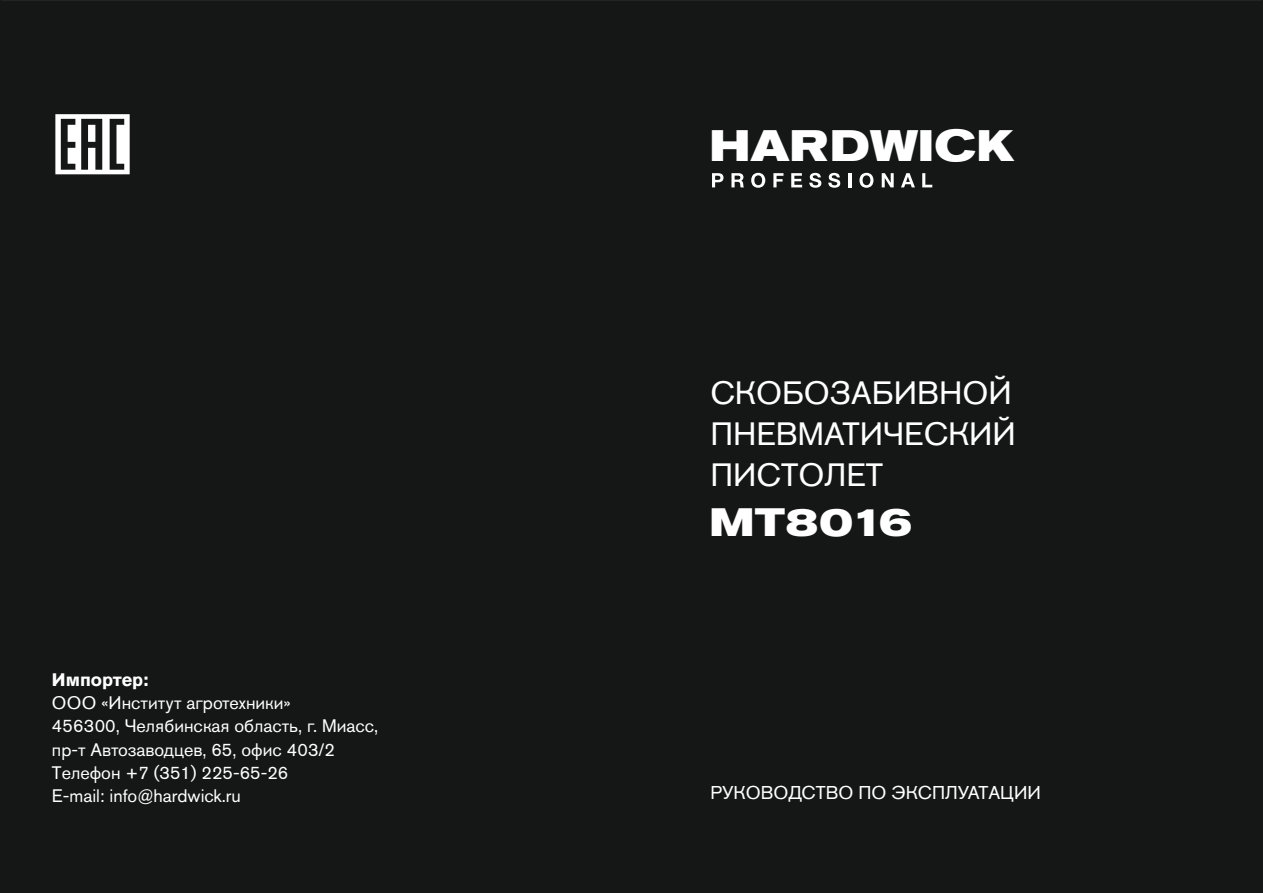
<style>
.page{position:relative;width:1263px;height:893px;background:#151616}
.page>*{position:absolute;margin:0;border:0;box-sizing:border-box;transform-origin:0 0}
.t1{font:700 expanded 43.65px "Akzidenz Grotesk Pro";letter-spacing:.01em;color:#fff}
.t2{font:700 expanded 39.3px "Akzidenz Grotesk Pro";color:#fff}
.t3{font:32.1px/41.4px "Akzidenz Grotesk Pro";color:#fff}
.t4{font:18.45px "Akzidenz Grotesk Pro";color:#fff}
.t5{font:18px/23.2px "Akzidenz Grotesk Pro";color:#fff}
.t6{font:700 18px "Akzidenz Grotesk Pro";color:#fff}
</style>
<div class="page">
<svg style="left:712px;top:173px;width:11px;height:14px"></svg>
<svg style="left:731px;top:173px;width:13px;height:14px"></svg>
<svg style="left:751px;top:173px;width:14px;height:15px"></svg>
<svg style="left:773px;top:173px;width:10px;height:14px"></svg>
<svg style="left:791px;top:173px;width:11px;height:14px"></svg>
<svg style="left:809px;top:173px;width:12px;height:15px"></svg>
<svg style="left:828px;top:173px;width:12px;height:15px"></svg>
<hr style="left:848px;top:173px;width:3px;height:14px;background:#fff">
<svg style="left:859px;top:173px;width:14px;height:15px"></svg>
<svg style="left:882px;top:173px;width:12px;height:14px"></svg>
<svg style="left:901px;top:173px;width:14px;height:14px"></svg>
<svg style="left:922px;top:173px;width:10px;height:14px"></svg>
<svg style="left:55px;top:114px;width:75px;height:60px"></svg>
<p class="t6" style="left:52px;top:673px;width:98px">Импортер:</p>
<p class="t5" style="left:52px;top:693px;width:328px">ООО «Институт агротехники»<br>456300, Челябинская область, г. Миасс, пр-т Автозаводцев, 65, офис 403/2<br>Телефон +7 (351) 225-65-26<br>E-mail: info@hardwick.ru</p>
<h1 class="t1" style="left:709px;top:129px;width:305px">HARDWICK</h1>
<h3 class="t3" style="left:710px;top:375px;width:307px">СКОБОЗАБИВНОЙ<br>ПНЕВМАТИЧЕСКИЙ<br>ПИСТОЛЕТ</h3>
<h2 class="t2" style="left:710px;top:507px;width:204px">MT8016</h2>
<p class="t4" style="left:711px;top:785px;width:332px">РУКОВОДСТВО ПО ЭКСПЛУАТАЦИИ</p>
</div>
